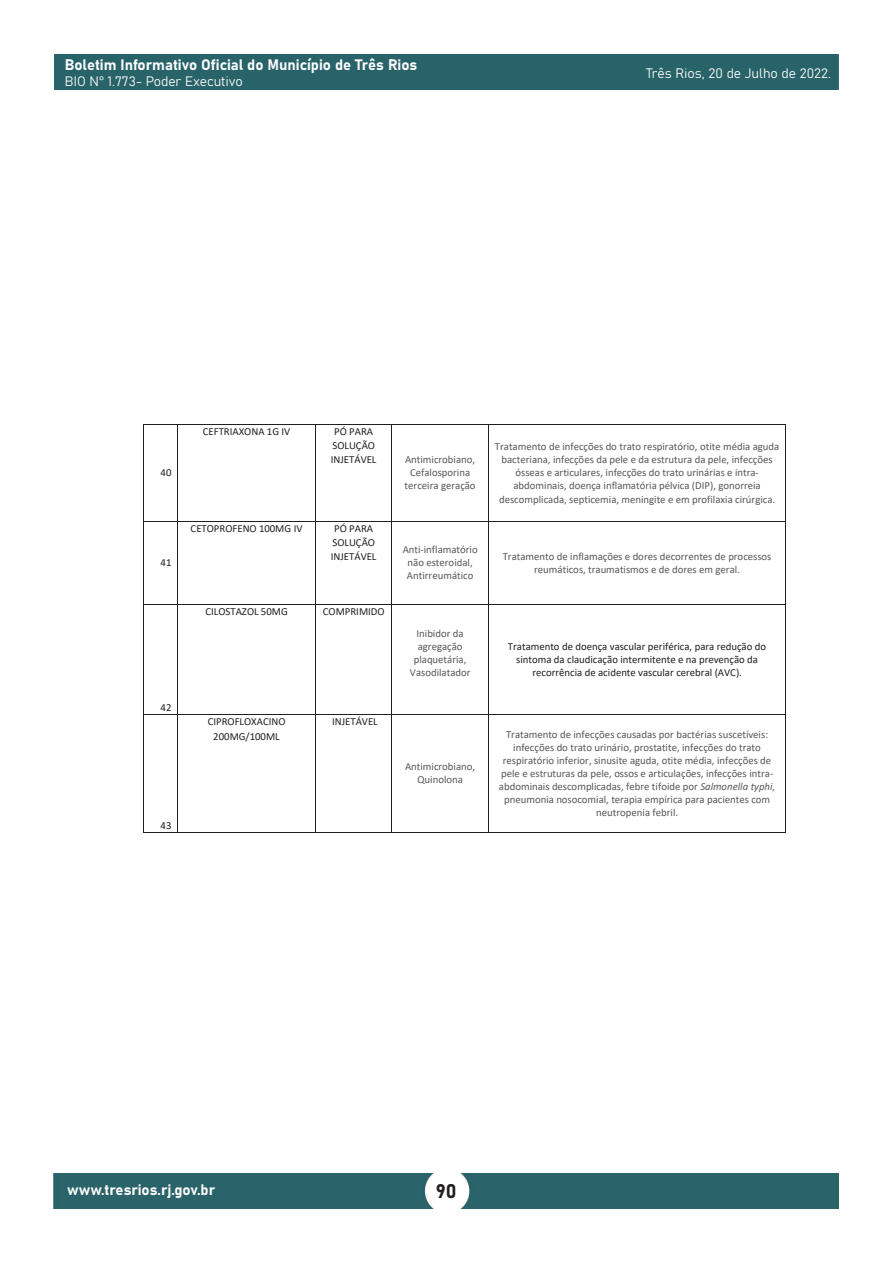
<style>
.page{position:relative;width:893px;height:1263px;background:#fff}
.page>*{position:absolute;margin:0;border:0;box-sizing:border-box;transform-origin:0 0}
.t1{font:19.5px "Bahnschrift";color:#231f20}
.t2{font:15px "Bahnschrift";color:#fcfcfc}
.t3{font:13.5px "Bahnschrift";color:#fcfcfc}
.t4{font:10.8px/13px "Calibri";color:#57585a;text-align:center}
.t5{font:10.8px/14.1px "Calibri";color:#231f20;text-align:center}
.s1{font-style:italic}
</style>
<div class="page">
<div style="left:54px;top:54px;width:785px;height:35px;background:#29636a"></div>
<div style="left:54px;top:1174px;width:785px;height:35px;background:#2b636a"></div>
<hr style="left:143px;top:424px;width:34px;height:1px;background:#231f20">
<hr style="left:178px;top:424px;width:137px;height:1px;background:#231f20">
<hr style="left:316px;top:424px;width:76px;height:1px;background:#231f20">
<hr style="left:392px;top:424px;width:96px;height:1px;background:#231f20">
<hr style="left:489px;top:424px;width:297px;height:1px;background:#231f20">
<hr style="left:143px;top:425px;width:1px;height:96px;background:#231f20">
<hr style="left:177px;top:425px;width:1px;height:96px;background:#231f20">
<hr style="left:315px;top:425px;width:1px;height:96px;background:#231f20">
<hr style="left:392px;top:425px;width:1px;height:96px;background:#231f20">
<hr style="left:488px;top:425px;width:1px;height:96px;background:#231f20">
<hr style="left:786px;top:425px;width:1px;height:96px;background:#231f20">
<hr style="left:143px;top:521px;width:34px;height:1px;background:#231f20">
<hr style="left:178px;top:521px;width:137px;height:1px;background:#231f20">
<hr style="left:316px;top:521px;width:76px;height:1px;background:#231f20">
<hr style="left:392px;top:521px;width:96px;height:1px;background:#231f20">
<hr style="left:489px;top:521px;width:297px;height:1px;background:#231f20">
<hr style="left:143px;top:521px;width:1px;height:83px;background:#231f20">
<hr style="left:177px;top:521px;width:1px;height:83px;background:#231f20">
<hr style="left:315px;top:521px;width:1px;height:83px;background:#231f20">
<hr style="left:392px;top:521px;width:1px;height:83px;background:#231f20">
<hr style="left:488px;top:521px;width:1px;height:83px;background:#231f20">
<hr style="left:786px;top:521px;width:1px;height:83px;background:#231f20">
<hr style="left:143px;top:604px;width:34px;height:1px;background:#231f20">
<hr style="left:178px;top:604px;width:137px;height:1px;background:#231f20">
<hr style="left:316px;top:604px;width:76px;height:1px;background:#231f20">
<hr style="left:392px;top:604px;width:96px;height:1px;background:#231f20">
<hr style="left:489px;top:604px;width:297px;height:1px;background:#231f20">
<hr style="left:143px;top:604px;width:1px;height:110px;background:#231f20">
<hr style="left:177px;top:604px;width:1px;height:110px;background:#231f20">
<hr style="left:315px;top:604px;width:1px;height:110px;background:#231f20">
<hr style="left:392px;top:604px;width:1px;height:110px;background:#231f20">
<hr style="left:488px;top:604px;width:1px;height:110px;background:#231f20">
<hr style="left:786px;top:604px;width:1px;height:110px;background:#231f20">
<hr style="left:143px;top:714px;width:34px;height:1px;background:#231f20">
<hr style="left:178px;top:714px;width:137px;height:1px;background:#231f20">
<hr style="left:316px;top:714px;width:76px;height:1px;background:#231f20">
<hr style="left:392px;top:714px;width:96px;height:1px;background:#231f20">
<hr style="left:489px;top:714px;width:297px;height:1px;background:#231f20">
<hr style="left:143px;top:715px;width:1px;height:117px;background:#231f20">
<hr style="left:143px;top:832px;width:34px;height:1px;background:#231f20">
<hr style="left:177px;top:715px;width:1px;height:117px;background:#231f20">
<hr style="left:178px;top:832px;width:137px;height:1px;background:#231f20">
<hr style="left:315px;top:715px;width:1px;height:117px;background:#231f20">
<hr style="left:316px;top:832px;width:76px;height:1px;background:#231f20">
<hr style="left:392px;top:715px;width:1px;height:117px;background:#231f20">
<hr style="left:392px;top:832px;width:96px;height:1px;background:#231f20">
<hr style="left:488px;top:715px;width:1px;height:117px;background:#231f20">
<hr style="left:489px;top:832px;width:297px;height:1px;background:#231f20">
<hr style="left:786px;top:715px;width:1px;height:117px;background:#231f20">
<h2 class="t2" style="left:65px;top:54px;width:354px">Boletim Informativo Oficial do Município de Três Rios</h2>
<p class="t3" style="left:65px;top:71px;width:180px">BIO N° 1.773- Poder Executivo</p>
<p class="t3" style="left:646px;top:63px;width:187px">Três Rios, 20 de Julho de 2022.</p>
<p class="t5" style="left:161px;top:465px;width:12px">40</p>
<p class="t5" style="left:203px;top:424px;width:89px">CEFTRIAXONA 1G IV</p>
<p class="t5" style="left:331px;top:424px;width:47px">PÓ PARA<br>SOLUÇÃO<br>INJETÁVEL</p>
<p class="t4" style="left:405px;top:453px;width:72px">Antimicrobiano,<br>Cefalosporina terceira geração</p>
<p class="t4" style="left:495px;top:440px;width:286px">Tratamento de infecções do trato respiratório, otite média aguda bacteriana, infecções da pele e da estrutura da pele, infecções ósseas e articulares, infecções do trato urinárias e intra&shy;abdominais, doença inflamatória pélvica (DIP), gonorreia descomplicada, septicemia, meningite e em profilaxia cirúrgica.</p>
<p class="t5" style="left:161px;top:555px;width:12px">41</p>
<p class="t5" style="left:161px;top:700px;width:12px">42</p>
<p class="t5" style="left:161px;top:818px;width:12px">43</p>
<p class="t5" style="left:191px;top:521px;width:113px">CETOPROFENO 100MG IV</p>
<p class="t5" style="left:331px;top:521px;width:47px">PÓ PARA<br>SOLUÇÃO<br>INJETÁVEL</p>
<p class="t5" style="left:205px;top:604px;width:84px">CILOSTAZOL 50MG</p>
<p class="t5" style="left:323px;top:604px;width:63px">COMPRIMIDO</p>
<p class="t5" style="left:208px;top:713px;width:79px;line-height:15px">CIPROFLOXACINO<br>200MG/100ML</p>
<p class="t5" style="left:332px;top:714px;width:47px">INJETÁVEL</p>
<p class="t4" style="left:403px;top:543px;width:77px">Anti-inflamatório não esteroidal,<br>Antirreumático</p>
<p class="t4" style="left:503px;top:549px;width:270px">Tratamento de inflamações e dores decorrentes de processos reumáticos, traumatismos e de dores em geral.</p>
<p class="t4" style="left:410px;top:626px;width:62px">Inibidor da agregação plaquetária,<br>Vasodilatador</p>
<p class="t4" style="left:405px;top:760px;width:72px">Antimicrobiano,<br>Quinolona</p>
<p class="t5" style="left:508px;top:639px;width:260px;line-height:13px">Tratamento de doença vascular periférica, para redução do sintoma da claudicação intermitente e na prevenção da recorrência de acidente vascular cerebral (AVC).</p>
<p class="t4" style="left:499px;top:727px;width:278px">Tratamento de infecções causadas por bactérias suscetíveis: infecções do trato urinário, prostatite, infecções do trato respiratório inferior, sinusite aguda, otite média, infecções de pele e estruturas da pele, ossos e articulações, infecções intra&shy;abdominais descomplicadas, febre tifoide por <span class="s1">Salmonella typhi</span>, pneumonia nosocomial, terapia empírica para pacientes com neutropenia febril.</p>
<h2 class="t2" style="left:67px;top:1178px;width:149px">www.tresrios.rj.gov.br</h2>
<h1 class="t1" style="left:436px;top:1177px;width:22px">90</h1>
</div>
